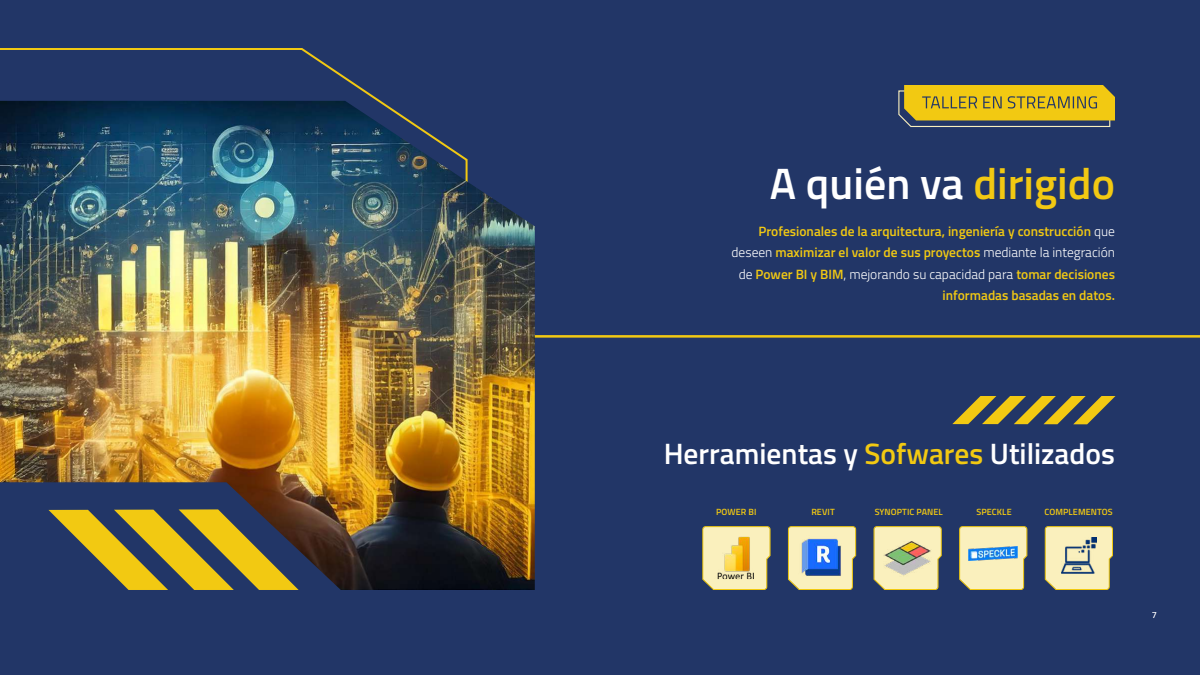
<style>
.page{position:relative;width:1200px;height:675px;background:#223667}
.page>*{position:absolute;margin:0;border:0;box-sizing:border-box;transform-origin:0 0}
.t1{font:600 44px "Titillium Web";color:#fff}
.t2{font:600 29.5px "Titillium Web";color:#fff}
.t3{font:600 13.5px/21.2px "Titillium Web";color:#f2c912;text-align:right}
.t4{font:600 9px "Titillium Web";letter-spacing:.01em;color:#f2c912}
.t5{font:300 9px "Titillium Web";color:#fff}
.s1{color:#f2c912}
.s2{font-weight:300;color:#fff}
</style>
<div class="page">
<svg style="left:0;top:48px;width:381px;height:53px"></svg>
<img style="left:0;top:101px;width:535px;height:489px">
<svg style="left:48px;top:509px;width:251px;height:81px"></svg>
<svg style="left:702px;top:526px;width:69px;height:64px;background:#e8d694"></svg>
<svg style="left:787px;top:526px;width:70px;height:64px;background:#dfd6a1"></svg>
<svg style="left:873px;top:526px;width:69px;height:64px;background:#dcd3a1"></svg>
<svg style="left:959px;top:526px;width:69px;height:64px;background:#d6d8b4"></svg>
<svg style="left:1044px;top:526px;width:69px;height:64px;background:#d9d3a7"></svg>
<img style="left:798px;top:536px;width:46px;height:42px">
<svg style="left:898px;top:85px;width:217px;height:42px;background:#c2a82a"></svg>
<hr style="left:535px;top:335px;width:665px;height:3px;background:#f2c912">
<svg style="left:952px;top:396px;width:163px;height:28px"></svg>
<h1 class="t1" style="left:770px;top:150px;width:347px">A quién va <span class="s1">dirigido</span></h1>
<p class="t3" style="left:732px;top:220px;width:385px">Profesionales de la arquitectura, ingeniería y construcción <span class="s2">que deseen</span> maximizar el valor de sus proyectos <span class="s2">mediante la integración de</span> Power BI y BIM<span class="s2">, mejorando su capacidad para</span> tomar decisiones informadas basadas en datos.</p>
<h2 class="t2" style="left:664px;top:432px;width:453px">Herramientas y <span class="s1">Sofwares</span> Utilizados</h2>
<p class="t4" style="left:716px;top:505px;width:42px">POWER BI</p>
<p class="t4" style="left:811px;top:505px;width:25px">REVIT</p>
<p class="t4" style="left:875px;top:505px;width:70px">SYNOPTIC PANEL</p>
<p class="t4" style="left:977px;top:505px;width:37px">SPECKLE</p>
<p class="t4" style="left:1045px;top:505px;width:70px">COMPLEMENTOS</p>
<p class="t5" style="left:1152px;top:608px;width:7px">7</p>
</div>
